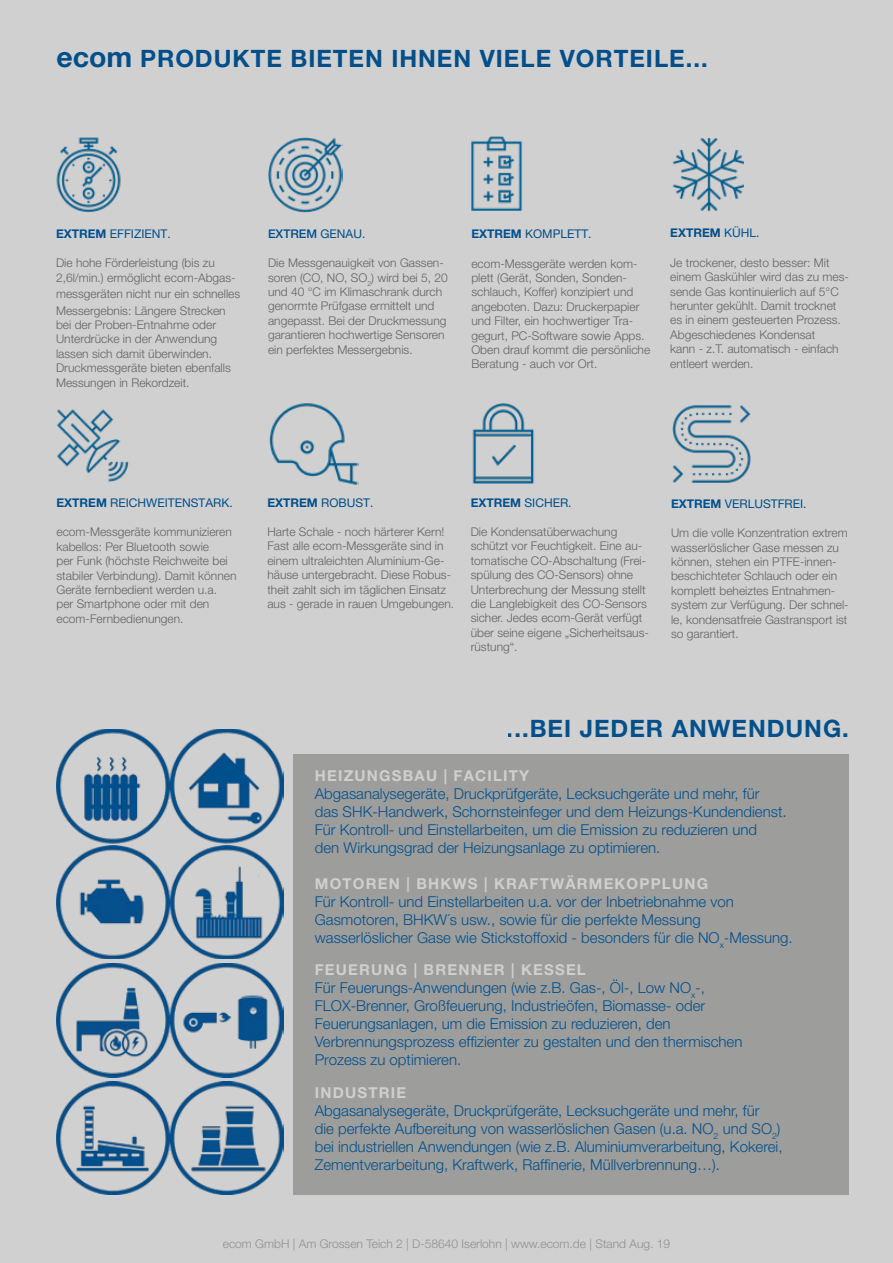
<style>
.page{position:relative;width:893px;height:1263px;background:#d0d0d0}
.page>*{position:absolute;margin:0;border:0;box-sizing:border-box;transform-origin:0 0}
.t1{font:700 24px "Helvetica Neue LT Pro";letter-spacing:.04em;color:#004f8b}
.t2{font:300 15px/18px "Helvetica Neue LT Pro";color:#004f8b}
.t3{font:700 15px "Helvetica Neue LT Pro";letter-spacing:.08em;color:#d0d0d0}
.t4{font:300 12px/14.4px "Helvetica Neue LT Pro";color:#646363}
.t5{font:12px "Helvetica Neue LT Pro";color:#004f8b}
.t6{font:300 12px "Helvetica Neue LT Pro";color:#909090}
.t7{font:500 12px "Helvetica Neue LT Pro";color:#004f8b}
.t8{font:700 12px "Helvetica Neue LT Pro";color:#004f8b}
.s1{font-size:28.5px}
.s2{font-weight:700}
.s3{font-weight:400}
.s4{font-weight:700;color:#d0d0d0}
</style>
<div class="page">
<div style="left:294px;top:755px;width:555px;height:440px;background:#9d9d9c"></div>
<img style="left:56px;top:1081px;width:227px;height:113px">
<img style="left:56px;top:963px;width:227px;height:114px">
<img style="left:56px;top:729px;width:227px;height:230px">
<img style="left:56px;top:137px;width:65px;height:75px">
<img style="left:472px;top:403px;width:62px;height:81px">
<img style="left:672px;top:405px;width:79px;height:78px">
<img style="left:269px;top:403px;width:89px;height:82px">
<img style="left:57px;top:409px;width:73px;height:73px">
<img style="left:672px;top:138px;width:72px;height:74px">
<img style="left:471px;top:136px;width:51px;height:75px">
<img style="left:268px;top:137px;width:75px;height:75px">
<h1 class="t1" style="left:56px;top:43px;width:653px"><span class="s1">ecom</span> PRODUKTE BIETEN IHNEN VIELE VORTEILE...</h1>
<p class="t5" style="left:56px;top:226px;width:116px"><span class="s2">EXTREM</span> EFFIZIENT.</p>
<p class="t4" style="left:56px;top:255px;width:181px">Die hohe Förderleistung (bis zu<br>2,6l/min.) ermöglicht ecom-Abgas-</p>
<p class="t4" style="left:56px;top:285px;width:186px;line-height:16.5px">messgeräten nicht nur ein schnelles<br>Messergebnis: Längere Strecken</p>
<p class="t4" style="left:56px;top:317px;width:176px">bei der Proben-Entnahme oder<br>Unterdrücke in der Anwendung lassen sich damit überwinden.<br>Druckmessgeräte bieten ebenfalls<br>Messungen in Rekordzeit.</p>
<p class="t7" style="left:268px;top:226px;width:99px">EXTREM <span class="s3">GENAU.</span></p>
<p class="t4" style="left:268px;top:255px;width:181px">Die Messgenauigkeit von Gassen&shy;soren (CO, NO, SO<sub>2</sub>) wird bei 5, 20 und 40 °C im Klimaschrank durch genormte Prüfgase ermittelt und angepasst. Bei der Druckmessung garantieren hochwertige Sensoren ein perfektes Messergebnis.</p>
<p class="t5" style="left:471px;top:227px;width:122px"><span class="s2">EXTREM</span> KOMPLETT.</p>
<p class="t4" style="left:471px;top:256px;width:180px">ecom-Messgeräte werden kom&shy;plett (Gerät, Sonden, Sonden&shy;schlauch, Koffer) konzipiert und angeboten. Dazu: Druckerpapier und Filter, ein hochwertiger Tra&shy;gegurt, PC-Software sowie Apps.<br>Oben drauf kommt die persönliche<br>Beratung - auch vor Ort.</p>
<p class="t8" style="left:670px;top:226px;width:91px">EXTREM <span class="s3">KÜHL.</span></p>
<p class="t4" style="left:670px;top:255px;width:180px">Je trockener, desto besser: Mit einem Gaskühler wird das zu mes&shy;sende Gas kontinuierlich auf 5°C herunter gekühlt. Damit trocknet es in einem gesteuerten Prozess.<br>Abgeschiedenes Kondensat<br>kann - z.T. automatisch - einfach entleert werden.</p>
<p class="t5" style="left:56px;top:496px;width:178px"><span class="s2">EXTREM</span> REICHWEITENSTARK.</p>
<p class="t4" style="left:56px;top:525px;width:182px">ecom-Messgeräte kommunizieren kabellos: Per Bluetooth sowie<br>per Funk (höchste Reichweite bei stabiler Verbindung). Damit können<br>Geräte fernbedient werden u.a. per Smartphone oder mit den ecom-Fernbedienungen.</p>
<p class="t5" style="left:267px;top:495px;width:107px"><span class="s2">EXTREM</span> ROBUST.</p>
<p class="t4" style="left:267px;top:524px;width:188px">Harte Schale - noch härterer Kern!<br>Fast alle ecom-Messgeräte sind in einem ultraleichten Aluminium-Ge&shy;häuse untergebracht. Diese Robus&shy;theit zahlt sich im täglichen Einsatz aus - gerade in rauen Umgebungen.</p>
<p class="t5" style="left:471px;top:495px;width:102px"><span class="s2">EXTREM</span> SICHER.</p>
<p class="t4" style="left:471px;top:524px;width:180px">Die Kondensatüberwachung schützt vor Feuchtigkeit. Eine au&shy;tomatische CO-Abschaltung (Frei&shy;spülung des CO-Sensors) ohne<br>Unterbrechung der Messung stellt die Langlebigkeit des CO-Sensors sicher. Jedes ecom-Gerät verfügt über seine eigene „Sicherheitsaus&shy;rüstung“.</p>
<p class="t5" style="left:671px;top:496px;width:137px"><span class="s2">EXTREM</span> VERLUSTFREI.</p>
<p class="t4" style="left:671px;top:525px;width:179px">Um die volle Konzentration extrem wasserlöslicher Gase messen zu können, stehen ein PTFE-innen&shy;beschichteter Schlauch oder ein komplett beheiztes Entnahmen&shy;system zur Verfügung. Der schnel&shy;le, kondensatfreie Gastransport ist so garantiert.</p>
<h1 class="t1" style="left:507px;top:714px;width:344px">...BEI JEDER ANWENDUNG.</h1>
<p class="t3" style="left:315px;top:766px;width:216px">HEIZUNGSBAU | FACILITY</p>
<p class="t2" style="left:315px;top:784px;width:473px">Abgasanalysegeräte, Druckprüfgeräte, Lecksuchgeräte und mehr, für das SHK-Handwerk, Schornsteinfeger und dem Heizungs-Kundendienst.<br>Für Kontroll- und Einstellarbeiten, um die Emission zu reduzieren und<br>den Wirkungsgrad der Heizungsanlage zu optimieren.</p>
<p class="t3" style="left:315px;top:874px;width:395px">MOTOREN | BHKWS | KRAFTWÄRMEKOPPLUNG</p>
<p class="t2" style="left:315px;top:892px;width:479px">Für Kontroll- und Einstellarbeiten u.a. vor der Inbetriebnahme von<br>Gasmotoren, BHKW´s usw., sowie für die perfekte Messung wasserlöslicher Gase wie Stickstoffoxid - besonders für die NO<sub>x</sub>-Messung.</p>
<p class="t2" style="left:315px;top:961px;width:429px"><span class="s4">FEUERUNG | BRENNER | KESSEL<br></span>Für Feuerungs-Anwendungen (wie z.B. Gas-, Öl-, Low NO<sub>x</sub>-, FLOX-Brenner, Großfeuerung, Industrieöfen, Biomasse- oder Feuerungsanlagen, um die Emission zu reduzieren, den Verbrennungsprozess effizienter zu gestalten und den thermischen Prozess zu optimieren.</p>
<p class="t3" style="left:315px;top:1083px;width:93px">INDUSTRIE</p>
<p class="t2" style="left:315px;top:1101px;width:469px">Abgasanalysegeräte, Druckprüfgeräte, Lecksuchgeräte und mehr, für<br>die perfekte Aufbereitung von wasserlöslichen Gasen (u.a. NO<sub>2</sub> und SO<sub>2</sub>) bei industriellen Anwendungen (wie z.B. Aluminiumverarbeitung, Kokerei, Zementverarbeitung, Kraftwerk, Raffinerie, Müllverbrennung…).</p>
<p class="t6" style="left:223px;top:1237px;width:449px">ecom GmbH | Am Grossen Teich 2 | D-58640 Iserlohn | www.ecom.de | Stand Aug. 19</p>
</div>
